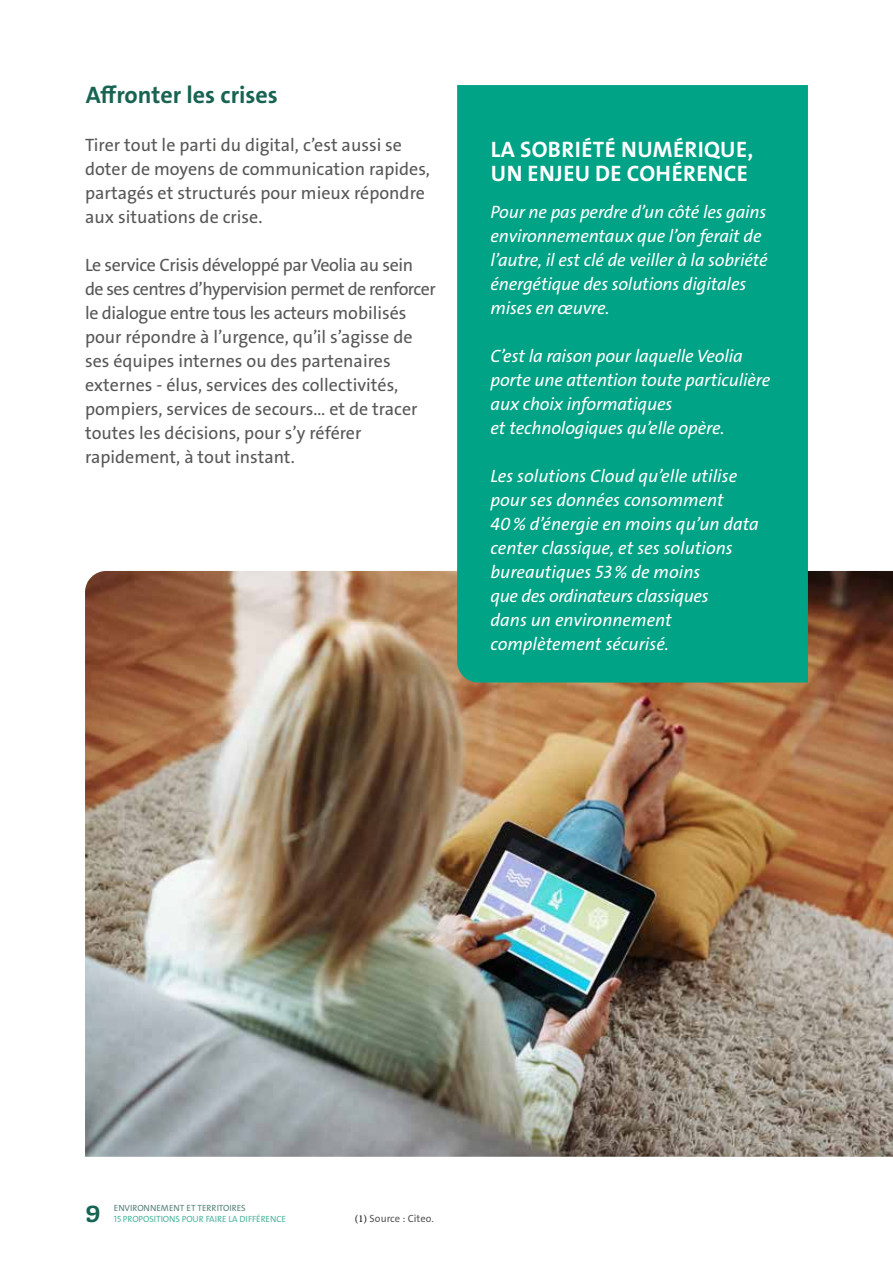
<style>
.page{position:relative;width:893px;height:1263px;background:#fff}
.page>*{position:absolute;margin:0;border:0;box-sizing:border-box;transform-origin:0 0}
.t1{font:24px "The Sans Veolia W7 Bld";color:#186352}
.t2{font:22.5px/24px "The Sans Veolia W7 Bld";letter-spacing:.015em;color:#fff}
.t3{font:700 22.5px "FS Rufus";color:#156352}
.t4{font:18px/24px "The Sans Veolia W5 Pla It";letter-spacing:-.01em;color:#fff}
.t5{font:18px/24px "The Sans Veolia W5 Pla";color:#575756}
.t6{font:10.5px "The Sans Veolia W5 Pla";color:#575756}
.t7{font:9px "The Sans Veolia W5 Pla";letter-spacing:-.01em;color:#4db69f}
.t8{font:9px "The Sans Veolia W5 Pla";color:#55867a}
.s1{font-family:"Minion Pro";color:#000}
</style>
<div class="page">
<img style="left:85px;top:571px;width:808px;height:586px">
<div style="left:457px;top:85px;width:351px;height:597px;background:#00a385"></div>
<h1 class="t1" style="left:86px;top:79px;width:194px">Affronter les crises</h1>
<p class="t5" style="left:85px;top:133px;width:346px">Tirer tout le parti du digital, c’est aussi se doter de moyens de communication rapides, partagés et structurés pour mieux répondre aux situations de crise.</p>
<p class="t5" style="left:85px;top:253px;width:352px">Le service Crisis développé par Veolia au sein de ses centres d’hypervision permet de renforcer le dialogue entre tous les acteurs mobilisés pour répondre à l’urgence, qu’il s’agisse de ses équipes internes ou des partenaires externes - élus, services des collectivités, pompiers, services de secours… et de tracer toutes les décisions, pour s’y référer rapidement, à tout instant.</p>
<p class="t2" style="left:491px;top:138px;width:264px">LA SOBRIÉTÉ NUMÉRIQUE,<br>UN ENJEU DE COHÉRENCE</p>
<p class="t4" style="left:490px;top:200px;width:279px">Pour ne pas perdre d’un côté les gains environnementaux que l’on ferait de l’autre, il est clé de veiller à la sobriété énergétique des solutions digitales mises en œuvre.</p>
<p class="t4" style="left:490px;top:344px;width:281px">C’est la raison pour laquelle Veolia porte une attention toute particulière aux choix informatiques<br>et technologiques qu’elle opère.</p>
<p class="t4" style="left:490px;top:464px;width:270px">Les solutions Cloud qu’elle utilise pour ses données consomment<br>40% d’énergie en moins qu’un data center classique, et ses solutions bureautiques 53% de moins<br>que des ordinateurs classiques<br>dans un environnement complètement sécurisé.</p>
<p class="t3" style="left:85px;top:1194px;width:17px">9</p>
<p class="t8" style="left:114px;top:1202px;width:133px">ENVIRONNEMENT ET TERRITOIRES</p>
<p class="t7" style="left:114px;top:1213px;width:174px">15 PROPOSITIONS POUR FAIRE LA DIFFÉRENCE</p>
<p class="t6" style="left:355px;top:1211px;width:80px"><span class="s1">(1)</span> Source : Citeo.</p>
</div>
